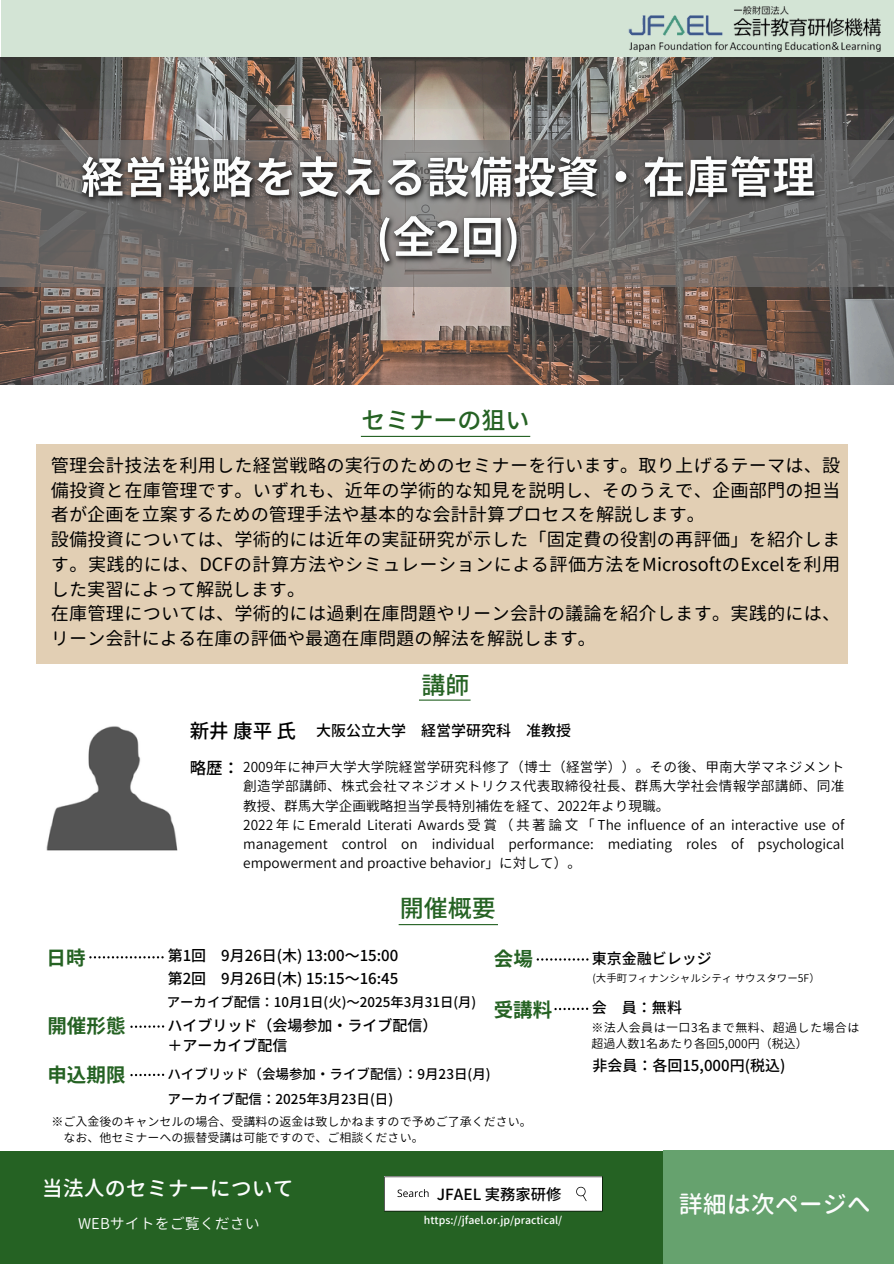
<style>
.page{position:relative;width:894px;height:1264px;background:#fff}
.page>*{position:absolute;margin:0;border:0;box-sizing:border-box;transform-origin:0 0}
.t1{font:500 24px "Noto Sans JP";color:#256223}
.t2{font:500 24px "Gen Jyuu Gothic";color:#fcfdfd}
.t3{font:500 21px "Gen Jyuu Gothic";color:#fcfdfd}
.t4{font:700 19.5px "Noto Sans JP";color:#256223}
.t5{font:500 19.5px "Noto Sans JP";letter-spacing:.11em;color:#000}
.t6{font:18.15px/24.8px "Gen Jyuu Gothic";letter-spacing:.01em;color:#000}
.t7{font:500 16.5px "Noto Sans JP";color:#000}
.t8{font:500 15.3px "Noto Sans JP";color:#000}
.t9{font:500 15px "Noto Sans JP";color:#000}
.t10{font:15px "Gen Jyuu Gothic";color:#fcfdfd}
.t11{font:13.65px/19.2px "Gen Jyuu Gothic";color:#000;text-align:justify}
.t12{font:500 13.5px "Noto Sans JP";color:#000}
.t13{font:500 13.35px "Noto Sans JP";color:#000}
.t14{font:12px "Gen Jyuu Gothic";color:#000}
.t15{font:12px/16px "Gen Jyuu Gothic";letter-spacing:.035em;color:#000}
.t16{font:500 10.5px "Gen Jyuu Gothic";color:#fff}
.t17{font:10.5px "Gen Jyuu Gothic";color:#000}
</style>
<div class="page">
<div style="left:1px;top:0;width:892px;height:109px;background:#d3e4d5"></div>
<img style="left:0;top:57px;width:893px;height:327px">
<div style="left:0;top:1150px;width:890px;height:113px;background:#256223"></div>
<div style="left:662px;top:1150px;width:231px;height:113px;background:#66a26e"></div>
<svg style="left:384px;top:1176px;width:218px;height:35px;background:#f4f4f4"></svg>
<svg style="left:130px;top:1025px;width:34px;height:2px"></svg>
<svg style="left:554px;top:1007px;width:34px;height:3px"></svg>
<svg style="left:536px;top:958px;width:52px;height:2px"></svg>
<svg style="left:89px;top:956px;width:75px;height:2px"></svg>
<svg style="left:130px;top:1073px;width:34px;height:3px"></svg>
<svg style="left:0;top:141px;width:893px;height:146px;background:#6e6a69"></svg>
<div style="left:37px;top:444px;width:810px;height:219px;background:#e2cfb4"></div>
<hr style="left:419px;top:699px;width:51px;height:1px;background:#256223">
<hr style="left:398px;top:924px;width:100px;height:1px;background:#256223">
<hr style="left:361px;top:436px;width:169px;height:1px;background:#256223">
<img style="left:46px;top:726px;width:132px;height:125px">
<img style="left:72px;top:144px;width:752px;height:130px">
<img style="left:628px;top:7px;width:252px;height:45px">
<h3 class="t1" style="left:361px;top:401px;width:169px">セミナーの狙い</h3>
<p class="t6" style="left:51px;top:452px;width:790px">管理会計技法を利用した経営戦略の実行のためのセミナーを行います。取り上げるテーマは、設備投資と在庫管理です。いずれも、近年の学術的な知見を説明し、そのうえで、企画部門の担当者が企画を立案するための管理手法や基本的な会計計算プロセスを解説します。<br>設備投資については、学術的には近年の実証研究が示した「固定費の役割の再評価」を紹介します。実践的には、DCFの計算方法やシミュレーションによる評価方法をMicrosoftのExcelを利用した実習によって解説します。<br>在庫管理については、学術的には過剰在庫問題やリーン会計の議論を紹介します。実践的には、リーン会計による在庫の評価や最適在庫問題の解法を解説します。</p>
<h2 class="t1" style="left:421px;top:666px;width:49px">講師</h2>
<p class="t5" style="left:190px;top:715px;width:106px">新井康平氏</p>
<p class="t9" style="left:316px;top:718px;width:256px">大阪公立大学 経営学研究科 准教授</p>
<p class="t7" style="left:190px;top:754px;width:51px">略歴：</p>
<p class="t11" style="left:243px;top:757px;width:602px">2009年に神戸大学大学院経営学研究科修了（博士（経営学））。その後、甲南大学マネジメント創造学部講師、株式会社マネジオメトリクス代表取締役社長、群馬大学社会情報学部講師、同准教授、群馬大学企画戦略担当学長特別補佐を経て、2022年より現職。</p>
<h3 class="t11" style="left:243px;top:815px;width:602px">2022 年に Emerald Literati Awards 受賞（共著論文「 The influence of an interactive use of management control on individual performance: mediating roles of psychological empowerment and proactive behavior」に対して）。</h3>
<h3 class="t1" style="left:400px;top:889px;width:97px">開催概要</h3>
<h4 class="t4" style="left:46px;top:942px;width:40px">日時</h4>
<p class="t4" style="left:493px;top:943px;width:40px">会場</p>
<p class="t9" style="left:168px;top:944px;width:232px">第1回 9月 26日 (木) 13:00～15:00</p>
<h3 class="t9" style="left:168px;top:966px;width:232px">第2回 9月 26日 (木) 15:15～16:45</h3>
<p class="t13" style="left:167px;top:991px;width:311px">アーカイブ配信：10月 1日 (火)～2025年3月 31日 (月 )</p>
<h5 class="t4" style="left:47px;top:1010px;width:79px">開催形態</h5>
<h2 class="t9" style="left:167px;top:1013px;width:271px">ハイブリッド（会場参加・ライブ配信）</h2>
<p class="t9" style="left:167px;top:1033px;width:121px">＋アーカイブ配信</p>
<h3 class="t4" style="left:493px;top:994px;width:60px">受講料</h3>
<p class="t4" style="left:47px;top:1058px;width:79px">申込期限</p>
<p class="t12" style="left:167px;top:1063px;width:324px">ハイブリッド（会場参加・ライブ配信）：9月23日 (月)</p>
<p class="t12" style="left:167px;top:1088px;width:227px">アーカイブ配信：2025年3月 23日 (日 )</p>
<p class="t14" style="left:51px;top:1112px;width:482px">※ご入金後のキャンセルの場合、受講料の返金は致しかねますので予めご了承ください。</p>
<h3 class="t14" style="left:51px;top:1128px;width:374px">　なお、他セミナーへの振替受講は可能ですので、ご相談ください。</h3>
<p class="t3" style="left:42px;top:1173px;width:253px">当法人のセミナーについて</p>
<p class="t10" style="left:78px;top:1212px;width:183px">WEBサイトをご覧ください</p>
<p class="t8" style="left:436px;top:1182px;width:126px">JFAEL 実務家研修</p>
<h2 class="t16" style="left:424px;top:1212px;width:140px">https://jfael.or.jp/practical/</h2>
<p class="t9" style="left:591px;top:946px;width:121px">東京金融ビレッジ</p>
<h3 class="t17" style="left:592px;top:970px;width:229px">(大手町フィナンシャルシティ サウスタワー5F）</h3>
<p class="t9" style="left:591px;top:996px;width:91px">会 員：無料</p>
<p class="t15" style="left:591px;top:1019px;width:269px">※法人会員は一口3名まで無料、超過した場合は超過人数1名あたり各回5,000円（税込）</p>
<p class="t9" style="left:592px;top:1053px;width:194px">非会員：各回15,000円(税込)</p>
<p class="t2" style="left:678px;top:1186px;width:193px">詳細は次ページへ</p>
</div>
